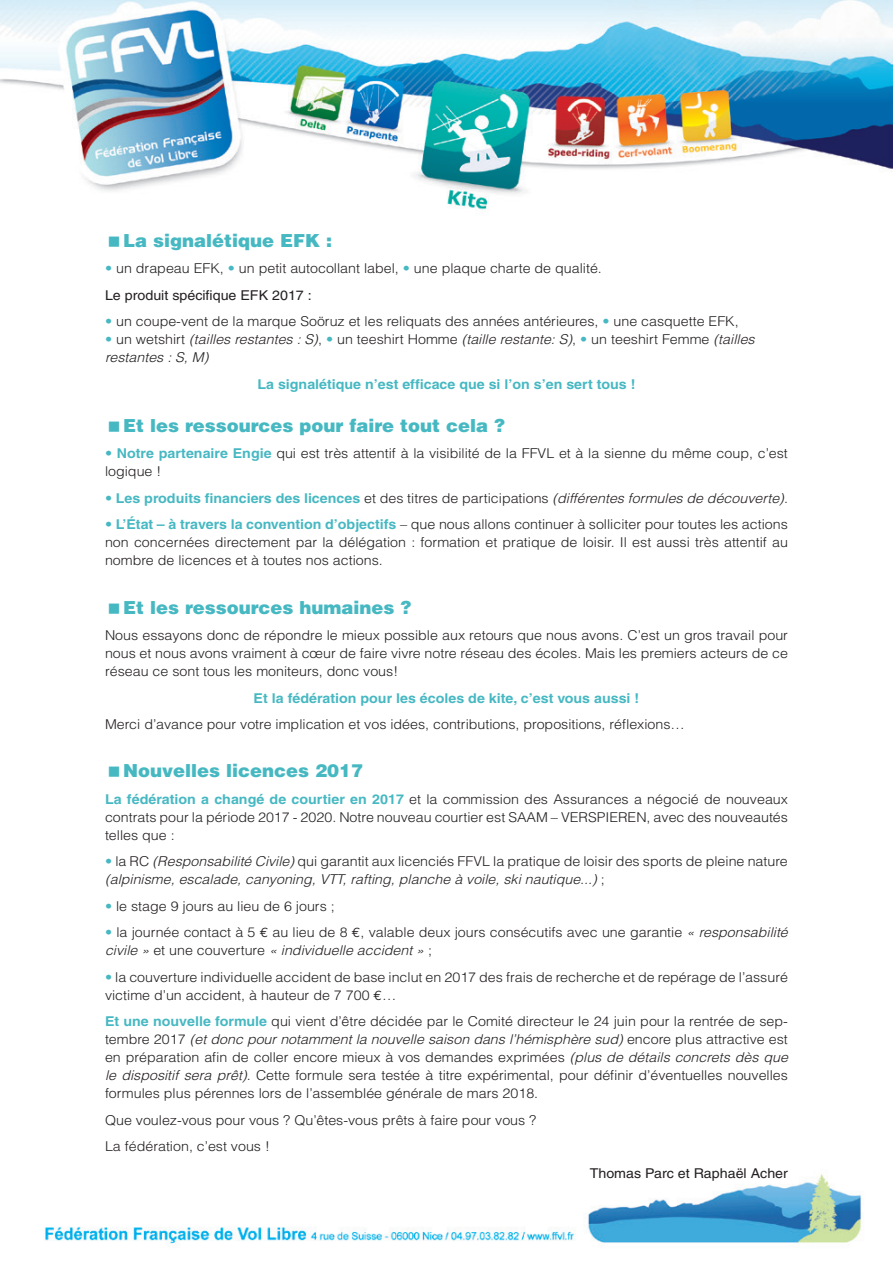
<style>
.page{position:relative;width:893px;height:1263px;background:#fff}
.page>*{position:absolute;margin:0;border:0;box-sizing:border-box;transform-origin:0 0}
.t1{font:900 18px "Helvetica";color:#46b8c2}
.t2{font:300 13.5px/18px "Helvetica";color:#231f20;scale:1.05 1}
.t3{font:italic 300 13.5px/18px "Helvetica";color:#231f20;scale:1.05 1}
.t4{font:700 13.5px "Helvetica";color:#46b8c2;scale:1.05 1}
.t5{font:13.5px "Helvetica";color:#231f20;scale:1.05 1}
.s1{color:#46b8c2}
.s2{font-weight:400}
.s3{font-style:normal;color:#46b8c2}
.s4{font-style:normal}
.s5{font-weight:700;color:#46b8c2}
.s6{font-weight:700;font-style:normal;color:#46b8c2}
.s7{font-family:"Euro Mono";font-weight:400}
.s8{font-style:italic}
</style>
<div class="page">
<img style="left:45px;top:1174px;width:816px;height:71px">
<img style="left:0;top:0;width:893px;height:210px">
<h1 class="t1" style="left:123px;top:228px;width:210px">La signalétique EFK :</h1>
<p class="t2" style="left:105px;top:255px;width:475px;line-height:26.5px"><span class="s1">•</span> un drapeau EFK, <span class="s1">•</span> un petit autocollant label, <span class="s1">•</span> une plaque charte de qualité.<br><span class="s2">Le produit spécifique EFK 2017 :</span></p>
<p class="t2" style="left:105px;top:312px;width:605px"><span class="s1">•</span> un coupe-vent de la marque Soöruz et les reliquats des années antérieures, <span class="s1">•</span> une casquette EFK,</p>
<p class="t3" style="left:105px;top:330px;width:620px"><span class="s3">•</span> <span class="s4">un wetshirt</span> (tailles restantes : S)<span class="s4">,</span> <span class="s3">•</span> <span class="s4">un teeshirt Homme</span> (taille restante: S)<span class="s4">,</span> <span class="s3">•</span> <span class="s4">un teeshirt Femme</span> (tailles restantes : S, M)</p>
<p class="t4" style="left:257px;top:376px;width:362px">La signalétique n’est efficace que si l’on s’en sert tous !</p>
<h1 class="t1" style="left:123px;top:414px;width:384px">Et les ressources pour faire tout cela ?</h1>
<p class="t2" style="left:105px;top:444px;width:652px"><span class="s1">•</span> <span class="s5">Notre partenaire Engie</span> qui est très attentif à la visibilité de la FFVL et à la sienne du même coup, c’est logique !</p>
<p class="t3" style="left:105px;top:489px;width:652px"><span class="s3">•</span> <span class="s6">Les produits financiers des licences</span> <span class="s4">et des titres de participations</span> (différentes formules de découverte)<span class="s4">.</span></p>
<p class="t2" style="left:105px;top:515px;width:652px;text-align:justify"><span class="s1">•</span> <span class="s5">L’État – à travers la convention d’objectifs</span> – que nous allons continuer à solliciter pour toutes les actions non concernées directement par la délégation : formation et pratique de loisir. Il est aussi très attentif au nombre de licences et à toutes nos actions.</p>
<h1 class="t1" style="left:123px;top:595px;width:290px">Et les ressources humaines ?</h1>
<p class="t2" style="left:105px;top:626px;width:652px;text-align:justify">Nous essayons donc de répondre le mieux possible aux retours que nous avons. C’est un gros travail pour nous et nous avons vraiment à cœur de faire vivre notre réseau des écoles. Mais les premiers acteurs de ce réseau ce sont tous les moniteurs, donc vous!</p>
<p class="t4" style="left:254px;top:689px;width:369px">Et la fédération pour les écoles de kite, c’est vous aussi !</p>
<p class="t2" style="left:105px;top:715px;width:554px">Merci d’avance pour votre implication et vos idées, contributions, propositions, réflexions…</p>
<h1 class="t1" style="left:123px;top:759px;width:242px">Nouvelles licences 2017</h1>
<p class="t2" style="left:105px;top:789px;width:652px;text-align:justify"><span class="s5">La fédération a changé de courtier en 2017</span> et la commission des Assurances a négocié de nouveaux contrats pour la période 2017 - 2020. Notre nouveau courtier est SAAM – VERSPIEREN, avec des nouveautés telles que :</p>
<p class="t3" style="left:105px;top:852px;width:652px"><span class="s3">•</span> <span class="s4">la RC</span> (Responsabilité Civile) <span class="s4">qui garantit aux licenciés FFVL la pratique de loisir des sports de pleine nature </span>(alpinisme, escalade, canyoning, VTT, rafting, planche à voile, ski nautique...) <span class="s4">;</span></p>
<p class="t2" style="left:105px;top:896px;width:220px"><span class="s1">•</span> le stage 9 jours au lieu de 6 jours ;</p>
<p class="t2" style="left:105px;top:923px;width:652px"><span class="s1">•</span> la journée contact à 5 <span class="s7">€</span> au lieu de 8 <span class="s7">€</span>, valable deux jours consécutifs avec une garantie <span class="s8">« responsabilité civile »</span> et une couverture <span class="s8">« individuelle accident »</span> ;</p>
<p class="t2" style="left:105px;top:967px;width:652px"><span class="s1">•</span> la couverture individuelle accident de base inclut en 2017 des frais de recherche et de repérage de l’assuré victime d’un accident, à hauteur de 7 700 <span class="s7">€</span>…</p>
<p class="t2" style="left:105px;top:1012px;width:652px;text-align:justify"><span class="s5">Et une nouvelle formule</span> qui vient d’être décidée par le Comité directeur le 24 juin pour la rentrée de sep&shy;tembre 2017 <span class="s8">(et donc pour notamment la nouvelle saison dans l’hémisphère sud)</span> encore plus attractive est en préparation afin de coller encore mieux à vos demandes exprimées <span class="s8">(plus de détails concrets dès que le dispositif sera prêt)</span>. Cette formule sera testée à titre expérimental, pour définir d’éventuelles nouvelles formules plus pérennes lors de l’assemblée générale de mars 2018.</p>
<p class="t2" style="left:105px;top:1106px;width:412px;line-height:26.5px">Que voulez-vous pour vous ? Qu’êtes-vous prêts à faire pour vous ?<br>La fédération, c’est vous !</p>
<p class="t5" style="left:590px;top:1165px;width:190px">Thomas Parc et Raphaël Acher</p>
</div>
